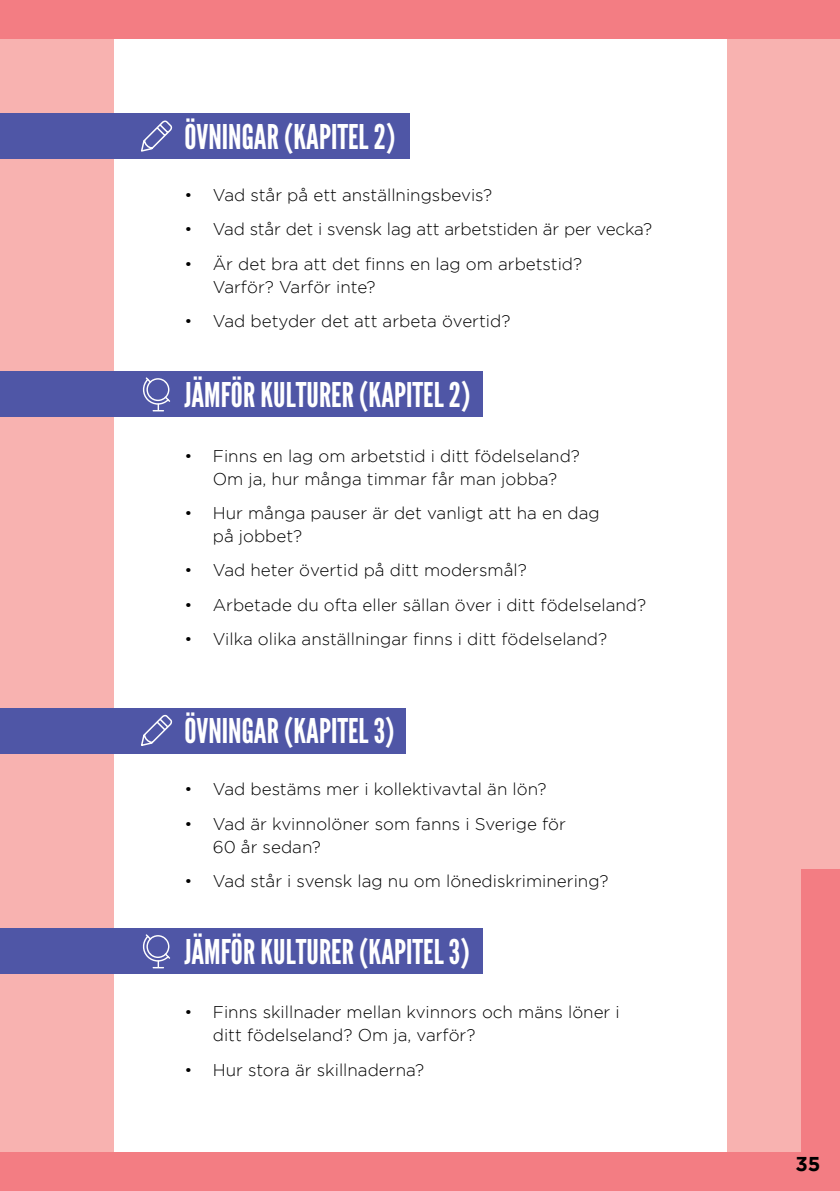
<style>
.page{position:relative;width:840px;height:1191px;background:#fff}
.page>*{position:absolute;margin:0;border:0;box-sizing:border-box;transform-origin:0 0}
.Bra_att_veta__rubrik{font:34px "League Gothic";color:#fff}
.t1{font:700 20px "Gotham";color:#000}
.t2{font:300 17px/23px "Gotham";color:#000}
</style>
<div class="page">
<div style="left:0;top:0;width:839px;height:1191px;background:#f8b2b0"></div>
<div style="left:113px;top:0;width:613px;height:1191px;background:#fff"></div>
<div style="left:0;top:0;width:839px;height:39px;background:#f37d83"></div>
<div style="left:0;top:1152px;width:839px;height:39px;background:#f37d83"></div>
<div style="left:800px;top:869px;width:39px;height:322px;background:#f37d83"></div>
<div style="left:0;top:113px;width:409px;height:46px;background:#4f56a6"></div>
<div style="left:0;top:708px;width:406px;height:46px;background:#4f56a6"></div>
<div style="left:0;top:372px;width:482px;height:45px;background:#4f56a6"></div>
<div style="left:0;top:928px;width:482px;height:46px;background:#4f56a6"></div>
<svg style="left:141px;top:120px;width:32px;height:32px"></svg>
<svg style="left:141px;top:714px;width:32px;height:32px"></svg>
<svg style="left:142px;top:377px;width:28px;height:34px"></svg>
<svg style="left:142px;top:934px;width:28px;height:34px"></svg>
<p class="Bra_att_veta__rubrik" style="left:184px;top:116px;width:212px">ÖVNINGAR (KAPITEL 2)</p>
<p class="t2" style="left:184px;top:183px;width:309px">• Vad står på ett anställningsbevis?</p>
<p class="t2" style="left:184px;top:218px;width:469px">• Vad står det i svensk lag att arbetstiden är per vecka?</p>
<p class="t2" style="left:213px;top:252px;width:371px;text-indent:-28px">• Är det bra att det finns en lag om arbetstid?<br>Varför? Varför inte?</p>
<p class="t2" style="left:184px;top:309px;width:327px">• Vad betyder det att arbeta övertid?</p>
<p class="Bra_att_veta__rubrik" style="left:184px;top:374px;width:287px">JÄMFÖR KULTURER (KAPITEL 2)</p>
<p class="t2" style="left:184px;top:444px;width:397px;text-align:center">• Finns en lag om arbetstid i ditt födelseland?<br>Om ja, hur många timmar får man jobba?</p>
<p class="t2" style="left:213px;top:501px;width:388px;text-indent:-28px">• Hur många pauser är det vanligt att ha en dag på jobbet?</p>
<p class="t2" style="left:184px;top:558px;width:343px">• Vad heter övertid på ditt modersmål?</p>
<p class="t2" style="left:184px;top:593px;width:463px">• Arbetade du ofta eller sällan över i ditt födelseland?</p>
<p class="t2" style="left:184px;top:627px;width:424px">• Vilka olika anställningar finns i ditt födelseland?</p>
<p class="Bra_att_veta__rubrik" style="left:184px;top:710px;width:211px">ÖVNINGAR (KAPITEL 3)</p>
<p class="t2" style="left:184px;top:777px;width:363px">• Vad bestäms mer i kollektivavtal än lön?</p>
<p class="t2" style="left:213px;top:812px;width:354px;text-indent:-28px">• Vad är kvinnolöner som fanns i Sverige för<br>60 år sedan?</p>
<p class="t2" style="left:184px;top:869px;width:425px">• Vad står i svensk lag nu om lönediskriminering?</p>
<p class="Bra_att_veta__rubrik" style="left:184px;top:931px;width:286px">JÄMFÖR KULTURER (KAPITEL 3)</p>
<p class="t2" style="left:213px;top:1000px;width:408px;text-indent:-28px">• Finns skillnader mellan kvinnors och mäns löner i ditt födelseland? Om ja, varför?</p>
<p class="t2" style="left:184px;top:1058px;width:241px">• Hur stora är skillnaderna?</p>
<p class="t1" style="left:795px;top:1151px;width:27px">35</p>
</div>
